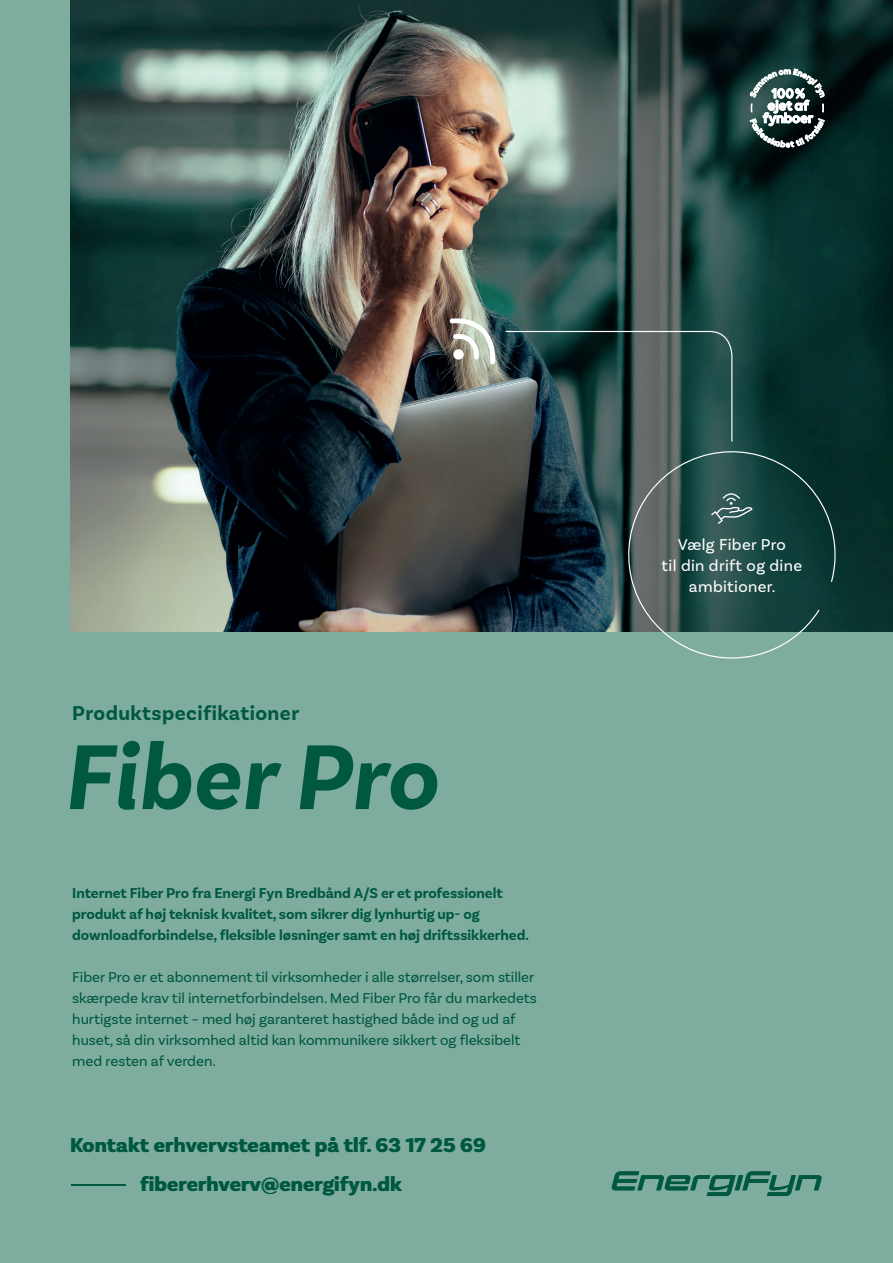
<style>
.page{position:relative;width:893px;height:1263px;background:#7eac9e}
.page>*{position:absolute;margin:0;border:0;box-sizing:border-box;transform-origin:0 0}
.t1{font:italic 700 96.45px "Basic Sans";letter-spacing:.005em;color:#00593f}
.t2{font:700 21px/38.4px "Basic Sans";letter-spacing:.02em;color:#00593f}
.t3{font:700 21px "Basic Sans";letter-spacing:.02em;color:#00593f;scale:4 1}
.t4{font:16.5px/21px "Basic Sans";letter-spacing:.02em;color:#fff;text-align:center}
.t5{font:15px/21px "Basic Sans";letter-spacing:-.005em;color:#00593f}
.t6{font:700 15px/21px "Basic Sans";letter-spacing:-.005em;color:#00593f}
</style>
<div class="page">
<img style="left:71px;top:0;width:822px;height:631px">
<svg style="left:449px;top:316px;width:48px;height:48px;background:#acb0a5"></svg>
<svg style="left:619px;top:442px;width:217px;height:217px;background:#355954"></svg>
<svg style="left:711px;top:493px;width:41px;height:31px"></svg>
<svg style="left:750px;top:69px;width:75px;height:78px;background:#596b6a"></svg>
<svg style="left:505px;top:330px;width:228px;height:112px;background:#334f4e"></svg>
<svg style="left:611px;top:1171px;width:211px;height:25px"></svg>
<h2 class="t2" style="left:72px;top:693px;width:229px">Produktspecifikationer</h2>
<h1 class="t1" style="left:64px;top:719px;width:375px">Fiber Pro</h1>
<p class="t6" style="left:72px;top:882px;width:458px">Internet Fiber Pro fra Energi Fyn Bredbånd A/S er et professionelt produkt af høj teknisk kvalitet, som sikrer dig lynhurtig up- og downloadforbindelse, fleksible løsninger samt en høj driftssikkerhed.</p>
<p class="t5" style="left:72px;top:966px;width:466px">Fiber Pro er et abonnement til virksomheder i alle størrelser, som stiller skærpede krav til internetforbindelsen. Med Fiber Pro får du markedets hurtigste internet – med høj garanteret hastighed både ind og ud af huset, så din virksomhed altid kan kommunikere sikkert og fleksibelt med resten af verden.</p>
<h2 class="t2" style="left:141px;top:1126px;width:347px;text-indent:-70px">Kontakt erhvervsteamet på tlf. 63 17 25 69 fibererhverv@energifyn.dk</h2>
<h2 class="t3" style="left:67px;top:1171px;width:17px">—</h2>
<p class="t4" style="left:662px;top:534px;width:142px">Vælg Fiber Pro<br>til din drift og dine ambitioner.</p>
</div>
